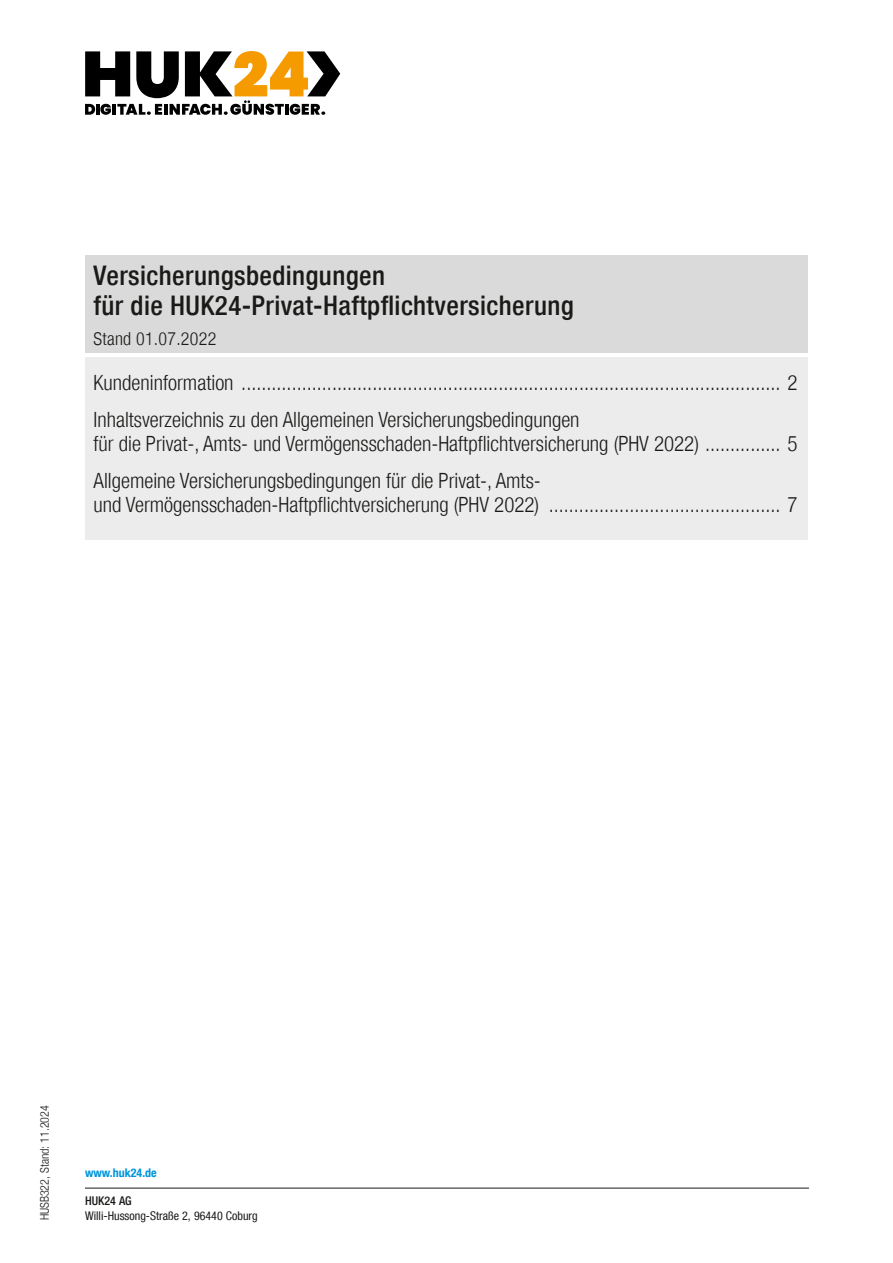
<style>
.page{position:relative;width:893px;height:1263px;background:#fff}
.page>*{position:absolute;margin:0;border:0;box-sizing:border-box;transform-origin:0 0}
.t1{font:27px/30px "Helvetica Neuefor HUK 67 Md Cn";letter-spacing:.015em;color:#1a1a18}
.t2{font:21px/36.8px "Helvetica Neuefor HUK 47 Lt Cn";color:#1a1a18}
.t3{font:18px "Helvetica Neuefor HUK 47 Lt Cn";letter-spacing:.015em;color:#1a1a18}
.t4{font:12px "Helvetica Neuefor HUK 57 Cn";color:#1a1a18}
.t5{font:12px "Helvetica Neuefor HUK 47 Lt Cn";color:#1a1a18}
.t6{font:12px "Helvetica Neuefor HUK 77 Bd Cn";color:#0095db}
.t7{font:12px "Helvetica Neuefor HUK 67 Md Cn";color:#1a1a18}
</style>
<div class="page">
<div style="left:85px;top:357px;width:723px;height:183px;background:#ececed"></div>
<div style="left:85px;top:255px;width:723px;height:98px;background:#dadada"></div>
<svg style="left:85px;top:51px;width:255px;height:64px"></svg>
<hr style="left:85px;top:1188px;width:724px;height:1px;background:#1a1a18">
<p class="t1" style="left:94px;top:260px;width:482px">Versicherungsbedingungen<br>für die HUK24-Privat-Haftpflichtversicherung</p>
<p class="t3" style="left:94px;top:328px;width:124px">Stand 01.07.2022</p>
<p class="t2" style="left:94px;top:364px;width:705px">Kundeninformation ........................................................................................................... 2<br>Inhaltsverzeichnis zu den Allgemeinen Versicherungsbedingungen</p>
<p class="t2" style="left:94px;top:425px;width:705px">für die Privat-, Amts- und Vermögensschaden-Haftpflichtversicherung (PHV 2022) ............... 5<br>Allgemeine Versicherungsbedingungen für die Privat-, Amts-</p>
<p class="t2" style="left:94px;top:486px;width:705px">und Vermögensschaden-Haftpflichtversicherung (PHV 2022) .............................................. 7</p>
<p class="t5" style="left:38px;top:1220px;width:117px;rotate:-90deg">HUSB322, Stand: 11.2024</p>
<p class="t6" style="left:85px;top:1165px;width:73px">www.huk24.de</p>
<p class="t7" style="left:85px;top:1193px;width:48px">HUK24 AG</p>
<p class="t4" style="left:85px;top:1208px;width:174px">Willi-Hussong-Straße 2, 96440 Coburg</p>
</div>
